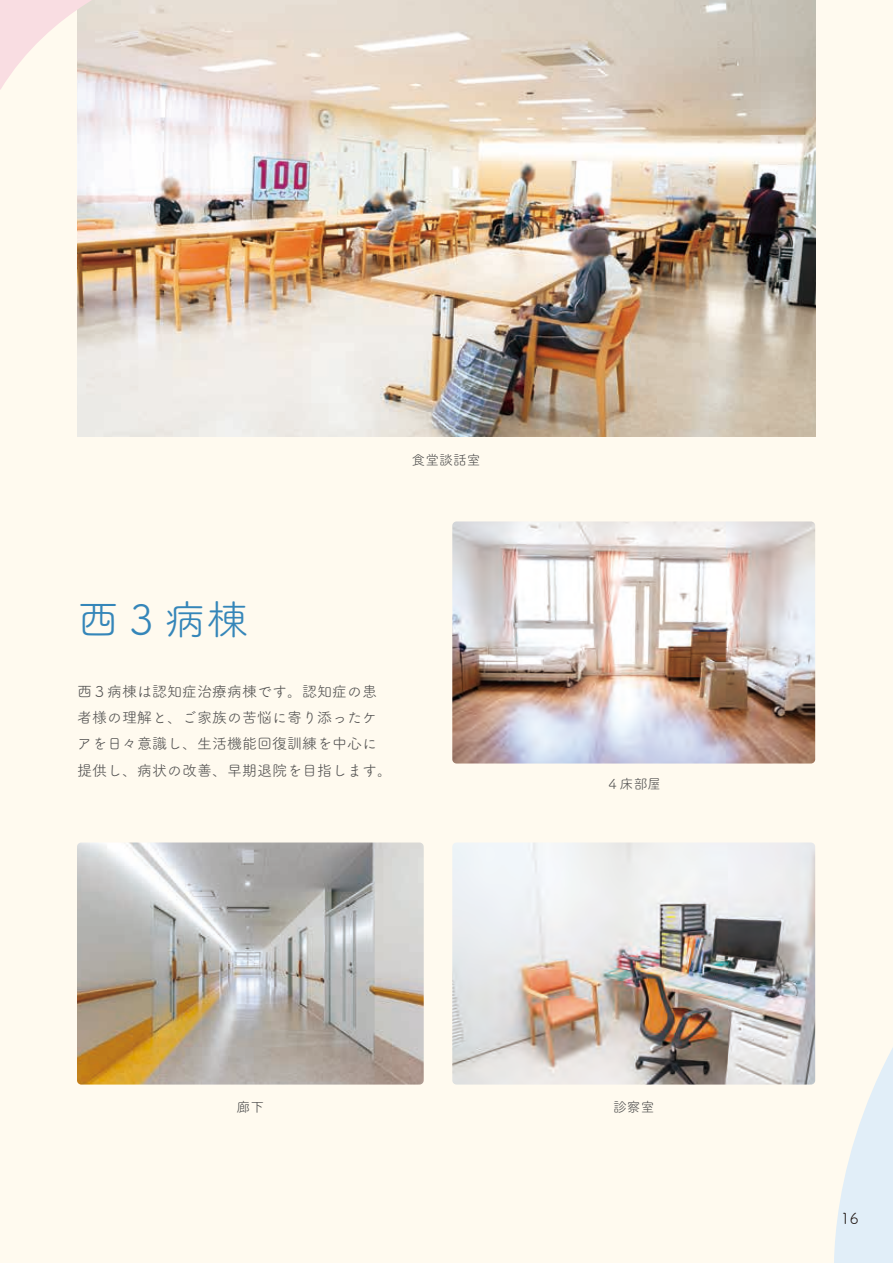
<style>
.page{position:relative;width:893px;height:1263px;background:#fffaef}
.page>*{position:absolute;margin:0;border:0;box-sizing:border-box;transform-origin:0 0}
.t1{font:42px "Tsuku A Rd Gothic Std R";color:#3586b9}
.t2{font:15.3px "Tsuku A Rd Gothic Std R";color:#231916}
.t3{font:15px/26.2px "Tsuku A Rd Gothic Std R";color:#515050}
.t4{font:13.8px "Tsuku A Rd Gothic Std R";color:#515050}
</style>
<div class="page">
<svg style="left:834px;top:1048px;width:59px;height:215px"></svg>
<img style="left:77px;top:0;width:738px;height:436px">
<img style="left:77px;top:842px;width:347px;height:242px">
<img style="left:452px;top:842px;width:363px;height:242px">
<img style="left:452px;top:521px;width:363px;height:242px">
<svg style="left:0;top:0;width:135px;height:90px"></svg>
<p class="t4" style="left:412px;top:449px;width:71px">食堂談話室</p>
<h1 class="t1" style="left:77px;top:587px;width:173px">西3病棟</h1>
<p class="t3" style="left:77px;top:677px;width:317px">西３病棟は認知症治療病棟です。認知症の患者様の理解と、ご家族の苦悩に寄り添ったケアを日々意識し、生活機能回復訓練を中心に提供し、病状の改善、早期退院を目指します。</p>
<p class="t4" style="left:606px;top:773px;width:57px">４床部屋</p>
<p class="t4" style="left:237px;top:1096px;width:29px">廊下</p>
<p class="t4" style="left:613px;top:1096px;width:43px">診察室</p>
<p class="t2" style="left:841px;top:1206px;width:19px">16</p>
</div>
